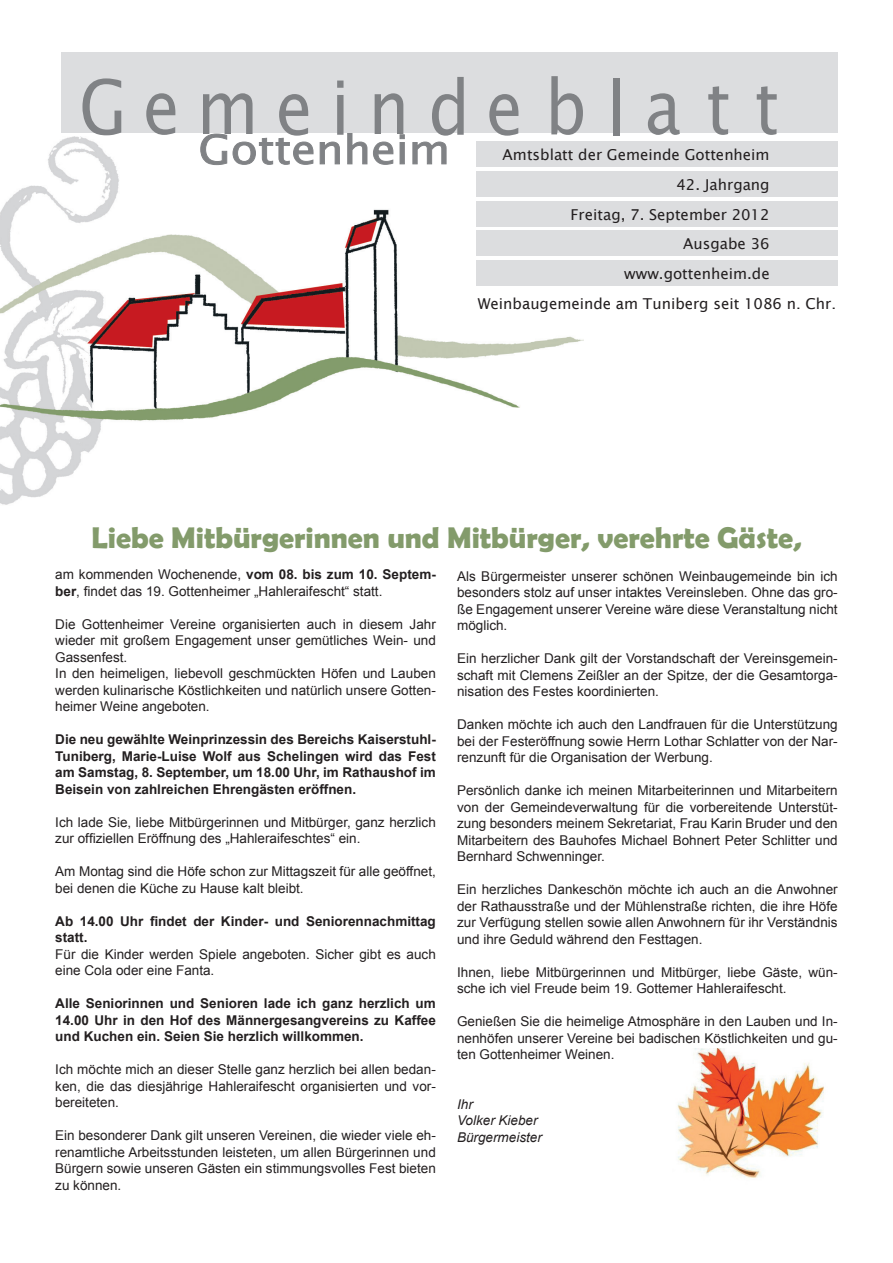
<style>
.page{position:relative;width:893px;height:1263px;background:#fff}
.page>*{position:absolute;margin:0;border:0;box-sizing:border-box;transform-origin:0 0}
.t1{font:700 30px "Berlin Sans FB Demi";color:#839b6b}
.t2{font:15px/29.7px "Lucida Sans Unicode";color:#231f20;text-align:right}
.t3{font:15px "Lucida Sans";color:#231f20}
.t4{font:13.5px/16.5px "Arial";color:#231f20;text-align:justify}
.t5{font:700 13.5px/16.5px "Arial";color:#231f20;text-align:justify}
.t6{font:italic 13.5px/16.5px "Arial";color:#231f20}
.s1{font-weight:700}
</style>
<div class="page">
<img style="left:0;top:135px;width:584px;height:370px">
<div style="left:61px;top:52px;width:777px;height:81px;background:#dcdddf"></div>
<svg style="left:82px;top:78px;width:39px;height:57px"></svg>
<svg style="left:146px;top:93px;width:29px;height:42px"></svg>
<svg style="left:200px;top:77px;width:264px;height:88px"></svg>
<svg style="left:489px;top:94px;width:29px;height:42px"></svg>
<svg style="left:551px;top:76px;width:32px;height:59px"></svg>
<div style="left:613px;top:78px;width:7px;height:57px;background:#808285"></div>
<svg style="left:648px;top:93px;width:32px;height:42px"></svg>
<svg style="left:708px;top:86px;width:20px;height:49px"></svg>
<svg style="left:757px;top:86px;width:20px;height:49px"></svg>
<div style="left:476px;top:141px;width:362px;height:26px;background:#dcdddf"></div>
<div style="left:476px;top:171px;width:362px;height:26px;background:#dcdddf"></div>
<div style="left:476px;top:201px;width:362px;height:25px;background:#dcdddf"></div>
<div style="left:476px;top:231px;width:362px;height:25px;background:#dcdddf"></div>
<div style="left:476px;top:260px;width:362px;height:26px;background:#dcdddf"></div>
<img style="left:677px;top:1048px;width:147px;height:130px">
<p class="t2" style="left:503px;top:140px;width:268px">Amtsblatt der Gemeinde Gottenheim</p>
<p class="t2" style="left:676px;top:170px;width:95px">42. Jahrgang</p>
<p class="t2" style="left:676px;top:199px;width:95px">42. Jahrgang</p>
<p class="t2" style="left:676px;top:229px;width:95px">42. Jahrgang</p>
<p class="t2" style="left:571px;top:199px;width:201px">Freitag, 7. September 2012<br>Ausgabe 36 www.gottenheim.de</p>
<p class="t3" style="left:478px;top:295px;width:360px">Weinbaugemeinde am Tuniberg seit 1086 n. Chr.</p>
<h1 class="t1" style="left:91px;top:520px;width:712px">Liebe Mitbürgerinnen und Mitbürger, verehrte Gäste,</h1>
<p class="t4" style="left:55px;top:566px;width:382px">am kommenden Wochenende, <span class="s1">vom 08. bis zum 10. Septem&shy;ber</span>, findet das 19. Gottenheimer „Hahleraifescht“ statt.</p>
<p class="t4" style="left:55px;top:616px;width:382px;text-align:left">Die Gottenheimer Vereine organisierten auch in diesem Jahr wieder mit großem Engagement unser gemütliches Wein- und Gassenfest.<br>In den heimeligen, liebevoll geschmückten Höfen und Lauben werden kulinarische Köstlichkeiten und natürlich unsere Gotten&shy;heimer Weine angeboten.</p>
<p class="t5" style="left:55px;top:732px;width:382px">Die neu gewählte Weinprinzessin des Bereichs Kaiserstuhl-Tuniberg, Marie-Luise Wolf aus Schelingen wird das Fest am Samstag, 8. September, um 18.00 Uhr, im Rathaushof im Beisein von zahlreichen Ehrengästen eröffnen.</p>
<p class="t4" style="left:55px;top:814px;width:382px">Ich lade Sie, liebe Mitbürgerinnen und Mitbürger, ganz herzlich zur offiziellen Eröffnung des „Hahleraifeschtes“ ein.</p>
<p class="t4" style="left:55px;top:863px;width:382px">Am Montag sind die Höfe schon zur Mittagszeit für alle geöffnet, bei denen die Küche zu Hause kalt bleibt.</p>
<p class="t5" style="left:55px;top:913px;width:382px">Ab 14.00 Uhr findet der Kinder- und Seniorennachmittag statt.</p>
<p class="t4" style="left:55px;top:946px;width:382px">Für die Kinder werden Spiele angeboten. Sicher gibt es auch eine Cola oder eine Fanta.</p>
<p class="t5" style="left:55px;top:996px;width:382px">Alle Seniorinnen und Senioren lade ich ganz herzlich um 14.00 Uhr in den Hof des Männergesangvereins zu Kaffee und Kuchen ein. Seien Sie herzlich willkommen.</p>
<p class="t4" style="left:55px;top:1061px;width:382px">Ich möchte mich an dieser Stelle ganz herzlich bei allen bedan&shy;ken, die das diesjährige Hahleraifescht organisierten und vor&shy;bereiteten.</p>
<p class="t4" style="left:55px;top:1127px;width:382px">Ein besonderer Dank gilt unseren Vereinen, die wieder viele eh&shy;renamtliche Arbeitsstunden leisteten, um allen Bürgerinnen und Bürgern sowie unseren Gästen ein stimmungsvolles Fest bieten zu können.</p>
<p class="t4" style="left:457px;top:568px;width:382px">Als Bürgermeister unserer schönen Weinbaugemeinde bin ich besonders stolz auf unser intaktes Vereinsleben. Ohne das gro&shy;ße Engagement unserer Vereine wäre diese Veranstaltung nicht möglich.</p>
<p class="t4" style="left:457px;top:650px;width:382px">Ein herzlicher Dank gilt der Vorstandschaft der Vereinsgemein&shy;schaft mit Clemens Zeißler an der Spitze, der die Gesamtorga&shy;nisation des Festes koordinierten.</p>
<p class="t4" style="left:457px;top:716px;width:382px">Danken möchte ich auch den Landfrauen für die Unterstützung bei der Festeröffnung sowie Herrn Lothar Schlatter von der Nar&shy;renzunft für die Organisation der Werbung.</p>
<p class="t4" style="left:457px;top:782px;width:382px">Persönlich danke ich meinen Mitarbeiterinnen und Mitarbeitern von der Gemeindeverwaltung für die vorbereitende Unterstüt&shy;zung besonders meinem Sekretariat, Frau Karin Bruder und den Mitarbeitern des Bauhofes Michael Bohnert Peter Schlitter und Bernhard Schwenninger.</p>
<p class="t4" style="left:457px;top:881px;width:382px">Ein herzliches Dankeschön möchte ich auch an die Anwohner der Rathausstraße und der Mühlenstraße richten, die ihre Höfe zur Verfügung stellen sowie allen Anwohnern für ihr Verständnis und ihre Geduld während den Festtagen.</p>
<p class="t4" style="left:457px;top:964px;width:382px">Ihnen, liebe Mitbürgerinnen und Mitbürger, liebe Gäste, wün&shy;sche ich viel Freude beim 19. Gottemer Hahleraifescht.</p>
<p class="t4" style="left:457px;top:1013px;width:382px">Genießen Sie die heimelige Atmosphäre in den Lauben und In&shy;nenhöfen unserer Vereine bei badischen Köstlichkeiten und gu&shy;ten Gottenheimer Weinen.</p>
<p class="t6" style="left:457px;top:1096px;width:86px">Ihr<br>Volker Kieber<br>Bürgermeister</p>
</div>
